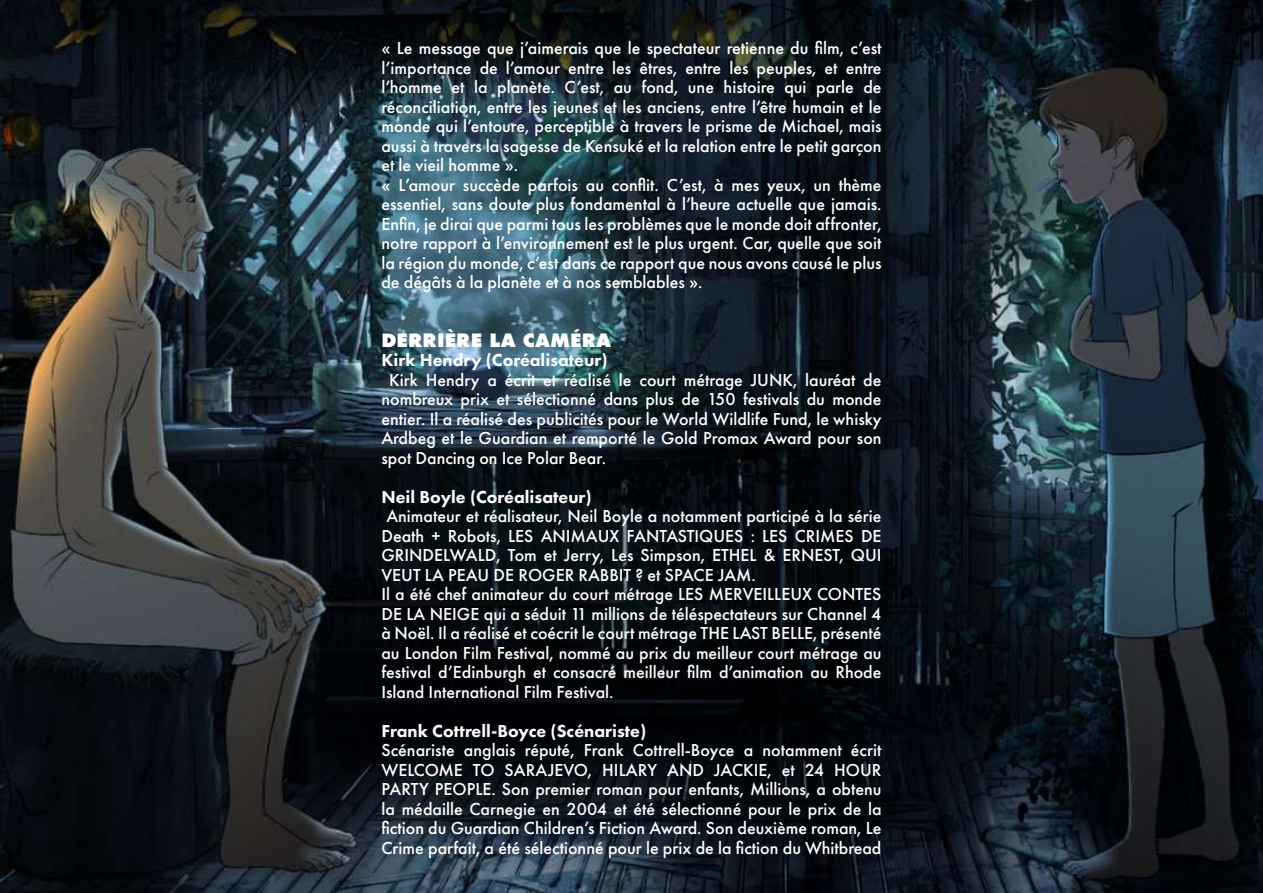
<style>
.page{position:relative;width:1263px;height:893px;background:#fff}
.page>*{position:absolute;margin:0;border:0;box-sizing:border-box;transform-origin:0 0}
.t1{font:500 18px/19.5px "Futura PT";color:#fff}
.t2{font:800 18px "Futura PT";color:#fff}
.t3{font:800 18px "Futura ND Alt";color:#fff}
</style>
<div class="page">
<img style="left:0;top:0;width:1263px;height:893px">
<p class="t1" style="left:381px;top:38px;width:502px">« Le message que j’aimerais que le spectateur retienne du film, c’est l’importance de l’amour entre les êtres, entre les peuples, et entre l’homme et la planète. C’est, au fond, une histoire qui parle de réconciliation, entre les jeunes et les anciens, entre l’être humain et le monde qui l’entoure, perceptible à travers le prisme de Michael, mais aussi à travers la sagesse de Kensuké et la relation entre le petit garçon et le vieil homme ».<br>« L’amour succède parfois au conflit. C’est, à mes yeux, un thème essentiel, sans doute plus fondamental à l’heure actuelle que jamais.<br>Enfin, je dirai que parmi tous les problèmes que le monde doit affronter, notre rapport à l’environnement est le plus urgent. Car, quelle que soit la région du monde, c’est dans ce rapport que nous avons causé le plus de dégâts à la planète et à nos semblables ».</p>
<p class="t3" style="left:381px;top:327px;width:231px">DERRIÈRE LA CAMÉRA</p>
<p class="t2" style="left:381px;top:349px;width:227px">Kirk Hendry (Coréalisateur)</p>
<p class="t1" style="left:381px;top:370px;width:502px;text-align:justify;text-indent:8px">Kirk Hendry a écrit et réalisé le court métrage JUNK, lauréat de nombreux prix et sélectionné dans plus de 150 festivals du monde entier. Il a réalisé des publicités pour le World Wildlife Fund, le whisky Ardbeg et le Guardian et remporté le Gold Promax Award pour son spot Dancing on Ice Polar Bear.</p>
<p class="t2" style="left:381px;top:485px;width:212px">Neil Boyle (Coréalisateur)</p>
<p class="t1" style="left:381px;top:506px;width:502px">Animateur et réalisateur, Neil Boyle a notamment participé à la série Death + Robots, LES ANIMAUX FANTASTIQUES : LES CRIMES DE GRINDELWALD, Tom et Jerry, Les Simpson, ETHEL &amp; ERNEST, QUI VEUT LA PEAU DE ROGER RABBIT ? et SPACE JAM.<br>Il a été chef animateur du court métrage LES MERVEILLEUX CONTES DE LA NEIGE qui a séduit 11 millions de téléspectateurs sur Channel 4 à Noël. Il a réalisé et coécrit le court métrage THE LAST BELLE, présenté au London Film Festival, nommé au prix du meilleur court métrage au festival d’Edinburgh et consacré meilleur film d’animation au Rhode Island International Film Festival.</p>
<p class="t2" style="left:381px;top:719px;width:266px">Frank Cottrell-Boyce (Scénariste)</p>
<p class="t1" style="left:381px;top:740px;width:502px;text-align:justify">Scénariste anglais réputé, Frank Cottrell-Boyce a notamment écrit WELCOME TO SARAJEVO, HILARY AND JACKIE, et 24 HOUR PARTY PEOPLE. Son premier roman pour enfants, Millions, a obtenu la médaille Carnegie en 2004 et été sélectionné pour le prix de la fiction du Guardian Children’s Fiction Award. Son deuxième roman, Le Crime parfait, a été sélectionné pour le prix de la fiction du Whitbread</p>
</div>
